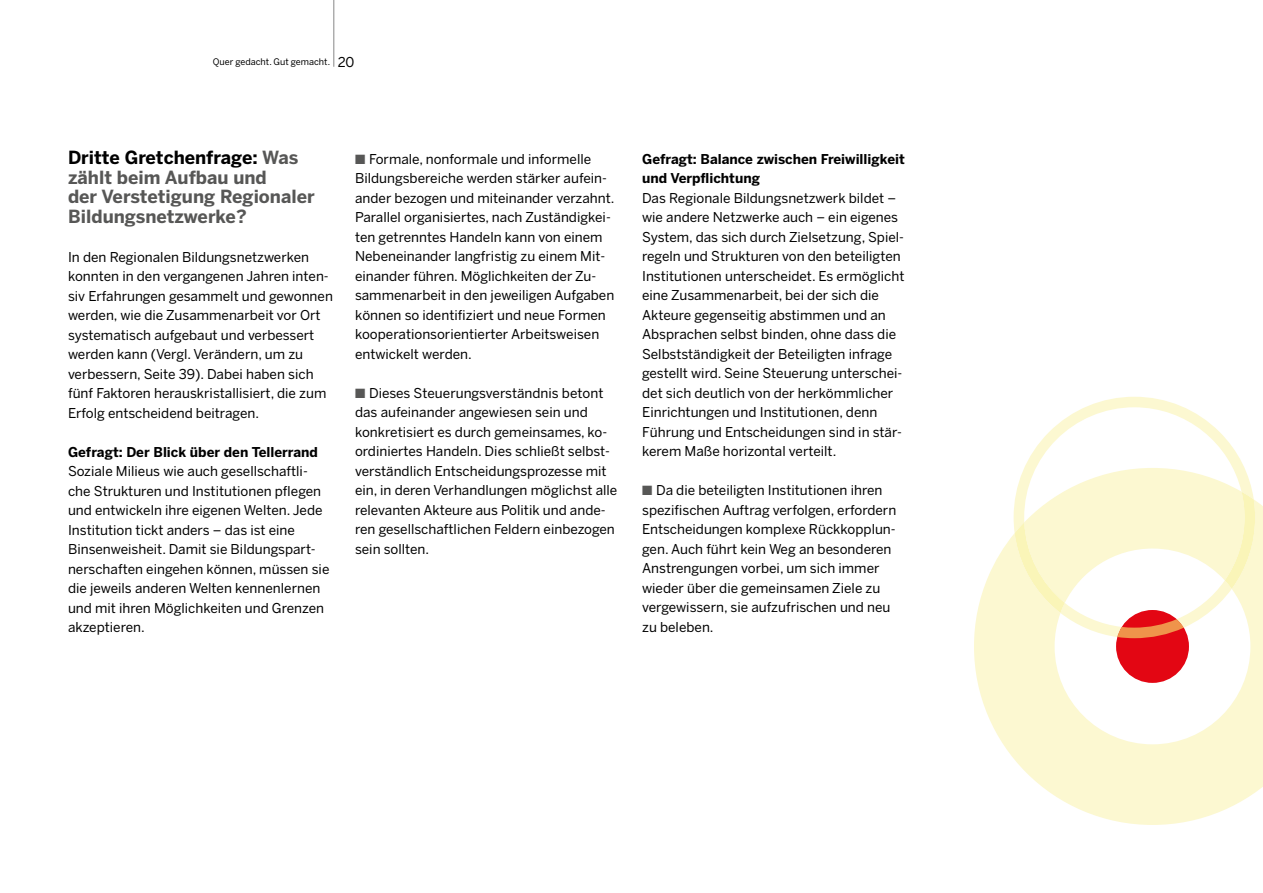
<style>
.page{position:relative;width:1263px;height:893px;background:#fff}
.page>*{position:absolute;margin:0;border:0;box-sizing:border-box;transform-origin:0 0}
.t1{font:700 18px/19.5px "Benton Sans";color:#575756}
.t2{font:13.5px/19.5px "Benton Sans";color:#000}
.t3{font:700 13.5px/19.5px "Benton Sans";color:#000}
.t4{font:9px "Benton Sans";color:#000}
.s1{font-size:13.5px}
.s2{color:#000}
.s3{color:#575756}
</style>
<div class="page">
<hr style="left:333px;top:0;width:1px;height:67px;background:#878787">
<svg style="left:974px;top:500px;width:289px;height:325px;fill:#fcf8d1"></svg>
<svg style="left:1014px;top:397px;width:241px;height:347px"></svg>
<p class="t4" style="left:213px;top:57px;width:143px">Quer gedacht. Gut gemacht. <span class="s1">20</span></p>
<h1 class="t1" style="left:68px;top:148px;width:248px"><span class="s2">Dritte Gretchenfrage:</span> Was zählt beim Aufbau und<br>der Verstetigung Regionaler<br>Bildungsnetzwerke?</h1>
<p class="t2" style="left:68px;top:247px;width:266px">In den Regionalen Bildungsnetzwerken konnten in den vergangenen Jahren inten&shy;siv Erfahrungen gesammelt und gewonnen werden, wie die Zusammenarbeit vor Ort systematisch aufgebaut und verbessert werden kann (Vergl. Verändern, um zu verbessern, Seite 39). Dabei haben sich fünf Faktoren herauskristallisiert, die zum Erfolg entscheidend beitragen.</p>
<p class="t3" style="left:68px;top:442px;width:251px">Gefragt: Der Blick über den Tellerrand</p>
<p class="t2" style="left:68px;top:461px;width:263px">Soziale Milieus wie auch gesellschaftli&shy;che Strukturen und Institutionen pflegen und entwickeln ihre eigenen Welten. Jede Institution tickt anders – das ist eine Binsenweisheit. Damit sie Bildungspart&shy;nerschaften eingehen können, müssen sie die jeweils anderen Welten kennenlernen und mit ihren Möglichkeiten und Grenzen akzeptieren.</p>
<p class="t2" style="left:355px;top:149px;width:261px"><span class="s3">■</span> Formale, nonformale und informelle Bildungsbereiche werden stärker aufein&shy;ander bezogen und miteinander verzahnt.<br>Parallel organisiertes, nach Zuständigkei&shy;ten getrenntes Handeln kann von einem Nebeneinander langfristig zu einem Mit&shy;einander führen. Möglichkeiten der Zu&shy;sammenarbeit in den jeweiligen Aufgaben können so identifiziert und neue Formen kooperationsorientierter Arbeitsweisen entwickelt werden.</p>
<p class="t2" style="left:355px;top:383px;width:264px"><span class="s3">■</span> Dieses Steuerungsverständnis betont das aufeinander angewiesen sein und konkretisiert es durch gemeinsames, ko&shy;ordiniertes Handeln. Dies schließt selbst&shy;verständlich Entscheidungsprozesse mit ein, in deren Verhandlungen möglichst alle relevanten Akteure aus Politik und ande&shy;ren gesellschaftlichen Feldern einbezogen sein sollten.</p>
<p class="t3" style="left:642px;top:149px;width:264px">Gefragt: Balance zwischen Freiwilligkeit und Verpflichtung</p>
<p class="t2" style="left:642px;top:188px;width:264px">Das Regionale Bildungsnetzwerk bildet – wie andere Netzwerke auch – ein eigenes System, das sich durch Zielsetzung, Spiel&shy;regeln und Strukturen von den beteiligten Institutionen unterscheidet. Es ermöglicht eine Zusammenarbeit, bei der sich die Akteure gegenseitig abstimmen und an Absprachen selbst binden, ohne dass die Selbstständigkeit der Beteiligten infrage gestellt wird. Seine Steuerung unterschei&shy;det sich deutlich von der herkömmlicher Einrichtungen und Institutionen, denn Führung und Entscheidungen sind in stär&shy;kerem Maße horizontal verteilt.</p>
<p class="t2" style="left:642px;top:480px;width:256px"><span class="s3">■</span> Da die beteiligten Institutionen ihren spezifischen Auftrag verfolgen, erfordern Entscheidungen komplexe Rückkopplun&shy;gen. Auch führt kein Weg an besonderen Anstrengungen vorbei, um sich immer wieder über die gemeinsamen Ziele zu vergewissern, sie aufzufrischen und neu zu beleben.</p>
</div>
